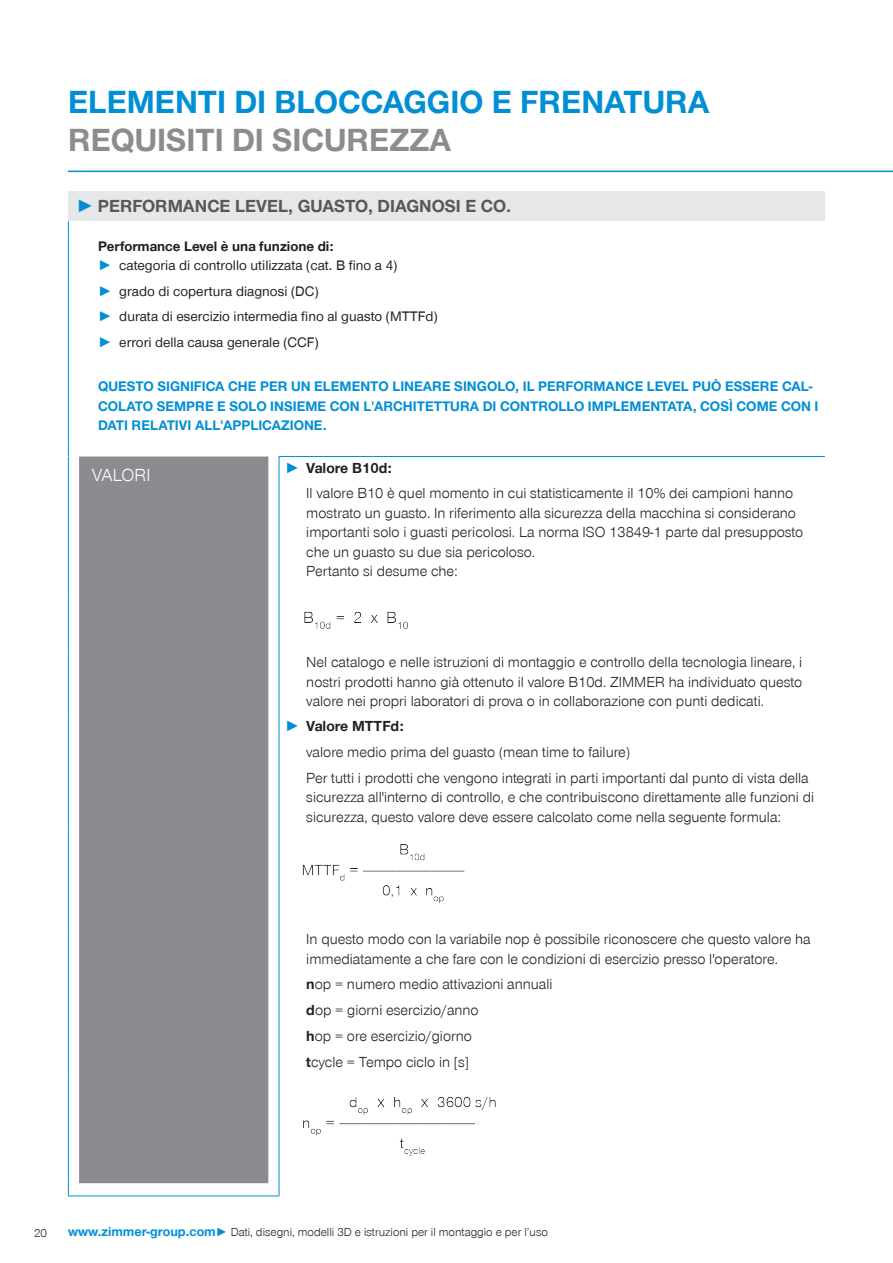
<style>
.page{position:relative;width:893px;height:1263px;background:#fff}
.page>*{position:absolute;margin:0;border:0;box-sizing:border-box;transform-origin:0 0}
.CB_AF_Headline_22_25{font:700 33px/37.5px "Zimmer Group Sans Global";color:#008fd5}
.t1{font:700 18px "Zimmer Group Sans Global";color:#57585a}
.CB_AF_Überschrift_Infobox{font:300 18px "Zimmer Group Sans Global";color:#fff}
.CB_AF_Prodvort_Body{font:300 15px/19.5px "Zimmer Group Sans Global";color:#231f20}
.t2{font:700 15px "Zimmer Group Sans Global";color:#231f20}
.CB_AF_Sub-Headline_9_5{font:700 14.25px/19.2px "Zimmer Group Sans Global";color:#008fd5}
.t3{font:14.25px "Zimmer Group Sans Global";color:#231f20}
.CB_AF_Fließtext_9_5{font:700 14.25px "Zimmer Group Sans Global";color:#231f20}
.CB_AF_Seitenzahl_links{font:300 12px "Zimmer Group Sans Global";color:#231f20}
.s1{color:#8a8c8f}
.s2{font-family:"Zimmer Group Sans";color:#008fd5}
.s3{font-family:"Zimmer Group Sans";font-weight:700;color:#008fd5}
.s4{font-weight:700}
.s5{font-weight:700;font-size:13.5px;color:#008fd5}
.s6{color:#008fd5}
</style>
<div class="page">
<hr style="left:68px;top:171px;width:825px;height:1px;background:#008fd5">
<div style="left:68px;top:191px;width:757px;height:30px;background:#e6e7e9"></div>
<hr style="left:68px;top:237px;width:1px;height:206px;background:#008fd5">
<svg style="left:68px;top:443px;width:1px;height:13px"></svg>
<svg style="left:68px;top:221px;width:1px;height:16px"></svg>
<div style="left:79px;top:456px;width:189px;height:727px;background:#8a8c8f"></div>
<hr style="left:68px;top:456px;width:1px;height:136px;background:#008fd5">
<hr style="left:68px;top:592px;width:1px;height:59px;background:#008fd5">
<hr style="left:68px;top:651px;width:1px;height:64px;background:#008fd5">
<hr style="left:68px;top:715px;width:1px;height:112px;background:#008fd5">
<hr style="left:68px;top:827px;width:1px;height:101px;background:#008fd5">
<hr style="left:68px;top:928px;width:1px;height:147px;background:#008fd5">
<hr style="left:68px;top:1075px;width:1px;height:108px;background:#008fd5">
<svg style="left:68px;top:1183px;width:11px;height:13px"></svg>
<hr style="left:79px;top:1195px;width:189px;height:1px;background:#008fd5">
<hr style="left:279px;top:457px;width:1px;height:135px;background:#008fd5">
<hr style="left:279px;top:592px;width:1px;height:59px;background:#008fd5">
<hr style="left:279px;top:651px;width:1px;height:64px;background:#008fd5">
<hr style="left:279px;top:715px;width:1px;height:112px;background:#008fd5">
<hr style="left:279px;top:827px;width:1px;height:101px;background:#008fd5">
<hr style="left:279px;top:928px;width:1px;height:147px;background:#008fd5">
<hr style="left:279px;top:1075px;width:1px;height:108px;background:#008fd5">
<svg style="left:268px;top:1183px;width:12px;height:13px"></svg>
<hr style="left:279px;top:456px;width:546px;height:1px;background:#008fd5">
<img style="left:304px;top:611px;width:104px;height:18px">
<img style="left:302px;top:844px;width:163px;height:59px">
<img style="left:303px;top:1096px;width:193px;height:60px">
<p class="CB_AF_Headline_22_25" style="left:68px;top:83px;width:643px">ELEMENTI DI BLOCCAGGIO E FRENATURA<br><span class="s1">REQUISITI DI SICUREZZA</span></p>
<p class="t1" style="left:77px;top:195px;width:436px"><span class="s2">►</span> PERFORMANCE LEVEL, GUASTO, DIAGNOSI E CO.</p>
<p class="CB_AF_Fließtext_9_5" style="left:98px;top:238px;width:237px">Performance Level è una funzione di:</p>
<p class="t3" style="left:98px;top:257px;width:301px"><span class="s3">►</span> categoria di controllo utilizzata (cat. B fino a 4)</p>
<p class="t3" style="left:98px;top:283px;width:222px"><span class="s3">►</span> grado di copertura diagnosi (DC)</p>
<p class="t3" style="left:98px;top:308px;width:341px"><span class="s3">►</span> durata di esercizio intermedia fino al guasto (MTTFd)</p>
<p class="t3" style="left:98px;top:334px;width:222px"><span class="s3">►</span> errori della causa generale (CCF)</p>
<p class="CB_AF_Sub-Headline_9_5" style="left:98px;top:377px;width:722px">QUESTO SIGNIFICA CHE PER UN ELEMENTO LINEARE SINGOLO, IL PERFORMANCE LEVEL PUÒ ESSERE CAL-<br>COLATO SEMPRE E SOLO INSIEME CON L'ARCHITETTURA DI CONTROLLO IMPLEMENTATA, COSÌ COME CON I<br>DATI RELATIVI ALL'APPLICAZIONE.</p>
<p class="CB_AF_Überschrift_Infobox" style="left:92px;top:464px;width:60px">VALORI</p>
<p class="t2" style="left:285px;top:459px;width:108px"><span class="s2">►</span> Valore B10d:</p>
<p class="CB_AF_Prodvort_Body" style="left:306px;top:483px;width:499px">Il valore B10 è quel momento in cui statisticamente il 10% dei campioni hanno mostrato un guasto. In riferimento alla sicurezza della macchina si considerano importanti solo i guasti pericolosi. La norma ISO 13849-1 parte dal presupposto che un guasto su due sia pericoloso.<br>Pertanto si desume che:</p>
<p class="CB_AF_Prodvort_Body" style="left:306px;top:652px;width:497px;text-align:justify">Nel catalogo e nelle istruzioni di montaggio e controllo della tecnologia lineare, i nostri prodotti hanno già ottenuto il valore B10d. ZIMMER ha individuato questo valore nei propri laboratori di prova o in collaborazione con punti dedicati.</p>
<p class="t2" style="left:285px;top:717px;width:120px"><span class="s2">►</span> Valore MTTFd:</p>
<p class="CB_AF_Prodvort_Body" style="left:306px;top:742px;width:325px">valore medio prima del guasto (mean time to failure)</p>
<p class="CB_AF_Prodvort_Body" style="left:306px;top:768px;width:509px">Per tutti i prodotti che vengono integrati in parti importanti dal punto di vista della sicurezza all'interno di controllo, e che contribuiscono direttamente alle funzioni di sicurezza, questo valore deve essere calcolato come nella seguente formula:</p>
<p class="CB_AF_Prodvort_Body" style="left:306px;top:929px;width:506px">In questo modo con la variabile nop è possibile riconoscere che questo valore ha immediatamente a che fare con le condizioni di esercizio presso l'operatore.</p>
<p class="CB_AF_Prodvort_Body" style="left:306px;top:974px;width:248px"><span class="s4">n</span>op = numero medio attivazioni annuali</p>
<p class="CB_AF_Prodvort_Body" style="left:306px;top:1000px;width:174px"><span class="s4">d</span>op = giorni esercizio/anno</p>
<p class="CB_AF_Prodvort_Body" style="left:306px;top:1026px;width:167px"><span class="s4">h</span>op = ore esercizio/giorno</p>
<p class="CB_AF_Prodvort_Body" style="left:306px;top:1052px;width:164px"><span class="s4">t</span>cycle = Tempo ciclo in [s]</p>
<p class="CB_AF_Seitenzahl_links" style="left:34px;top:1226px;width:15px">20</p>
<p class="CB_AF_Seitenzahl_links" style="left:68px;top:1225px;width:481px"><span class="s5">www.zimmer-group.com</span><span class="s6">►</span> Dati, disegni, modelli 3D e istruzioni per il montaggio e per l’uso</p>
</div>
